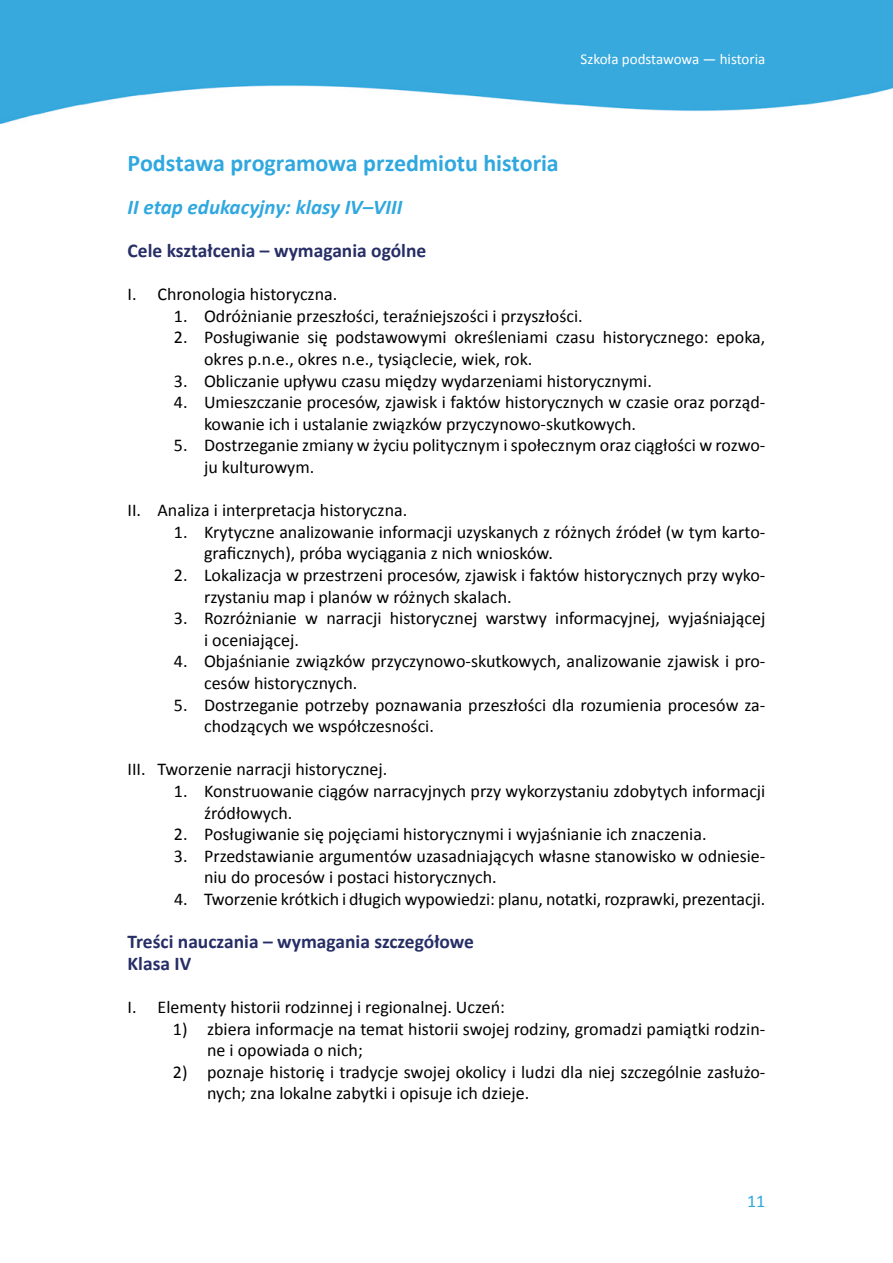
<style>
.page{position:relative;width:893px;height:1263px;background:#fff}
.page>*{position:absolute;margin:0;border:0;box-sizing:border-box;transform-origin:0 0}
.Tekst_podstawowy{font:700 24px "Calibri";letter-spacing:-.005em;color:#30a8df}
.Tekst_podstawowy-2{font:italic 700 21px "Calibri";color:#30a8df}
.Srodtytul_numeracja{font:700 19.5px "Calibri";color:#272e66}
.t1{font:18px/21.6px "Calibri";color:#000}
.t2{font:18px "Calibri";color:#30a8df}
.t3{font:15px "Calibri";color:#fff}
</style>
<div class="page">
<img style="left:0;top:0;width:893px;height:123px">
<p class="t3" style="left:581px;top:50px;width:186px">Szkoła podstawowa — historia</p>
<p class="Tekst_podstawowy" style="left:128px;top:147px;width:433px">Podstawa programowa przedmiotu historia</p>
<p class="Tekst_podstawowy-2" style="left:128px;top:193px;width:276px">II etap edukacyjny: klasy IV–VIII</p>
<p class="Srodtytul_numeracja" style="left:128px;top:238px;width:300px">Cele kształcenia – wymagania ogólne</p>
<p class="t1" style="left:128px;top:283px;width:209px">I. Chronologia historyczna.</p>
<p class="t1" style="left:174px;top:305px;width:408px">1. Odróżnianie przeszłości, teraźniejszości i przyszłości.</p>
<p class="t1" style="left:204px;top:327px;width:563px;text-indent:-30px">2. Posługiwanie się podstawowymi określeniami czasu historycznego: epoka, okres p.n.e., okres n.e., tysiąclecie, wiek, rok.</p>
<p class="t1" style="left:174px;top:370px;width:477px">3. Obliczanie upływu czasu między wydarzeniami historycznymi.</p>
<p class="t1" style="left:204px;top:391px;width:563px;text-indent:-30px">4. Umieszczanie procesów, zjawisk i faktów historycznych w czasie oraz porząd&shy;kowanie ich i ustalanie związków przyczynowo-skutkowych.</p>
<p class="t1" style="left:204px;top:435px;width:563px;text-indent:-30px">5. Dostrzeganie zmiany w życiu politycznym i społecznym oraz ciągłości w rozwo&shy;ju kulturowym.</p>
<p class="t1" style="left:128px;top:499px;width:279px">II. Analiza i interpretacja historyczna.</p>
<p class="t1" style="left:204px;top:521px;width:563px;text-indent:-30px">1. Krytyczne analizowanie informacji uzyskanych z różnych źródeł (w tym karto&shy;graficznych), próba wyciągania z nich wniosków.</p>
<p class="t1" style="left:204px;top:564px;width:563px;text-indent:-30px">2. Lokalizacja w przestrzeni procesów, zjawisk i faktów historycznych przy wyko&shy;rzystaniu map i planów w różnych skalach.</p>
<p class="t1" style="left:204px;top:607px;width:563px;text-indent:-30px">3. Rozróżnianie w narracji historycznej warstwy informacyjnej, wyjaśniającej i oceniającej.</p>
<p class="t1" style="left:204px;top:651px;width:563px;text-indent:-30px">4. Objaśnianie związków przyczynowo-skutkowych, analizowanie zjawisk i pro&shy;cesów historycznych.</p>
<p class="t1" style="left:204px;top:694px;width:563px;text-indent:-30px">5. Dostrzeganie potrzeby poznawania przeszłości dla rozumienia procesów za&shy;chodzących we współczesności.</p>
<p class="t1" style="left:128px;top:759px;width:259px">III. Tworzenie narracji historycznej.</p>
<p class="t1" style="left:204px;top:780px;width:563px;text-indent:-30px">1. Konstruowanie ciągów narracyjnych przy wykorzystaniu zdobytych informacji źródłowych.</p>
<p class="t1" style="left:174px;top:823px;width:531px">2. Posługiwanie się pojęciami historycznymi i wyjaśnianie ich znaczenia.</p>
<p class="t1" style="left:204px;top:845px;width:563px;text-indent:-30px">3. Przedstawianie argumentów uzasadniających własne stanowisko w odniesie&shy;niu do procesów i postaci historycznych.</p>
<p class="t1" style="left:174px;top:888px;width:590px">4. Tworzenie krótkich i długich wypowiedzi: planu, notatki, rozprawki, prezentacji.</p>
<p class="Srodtytul_numeracja" style="left:128px;top:929px;width:348px">Treści nauczania – wymagania szczegółowe</p>
<p class="Srodtytul_numeracja" style="left:128px;top:951px;width:65px">Klasa IV</p>
<p class="t1" style="left:128px;top:996px;width:379px">I. Elementy historii rodzinnej i regionalnej. Uczeń:</p>
<p class="t1" style="left:207px;top:1018px;width:560px;text-indent:-34px">1) zbiera informacje na temat historii swojej rodziny, gromadzi pamiątki rodzin&shy;ne i opowiada o nich;</p>
<p class="t1" style="left:207px;top:1061px;width:560px;text-indent:-34px">2) poznaje historię i tradycje swojej okolicy i ludzi dla niej szczególnie zasłużo&shy;nych; zna lokalne zabytki i opisuje ich dzieje.</p>
<p class="t2" style="left:747px;top:1190px;width:20px">11</p>
</div>
